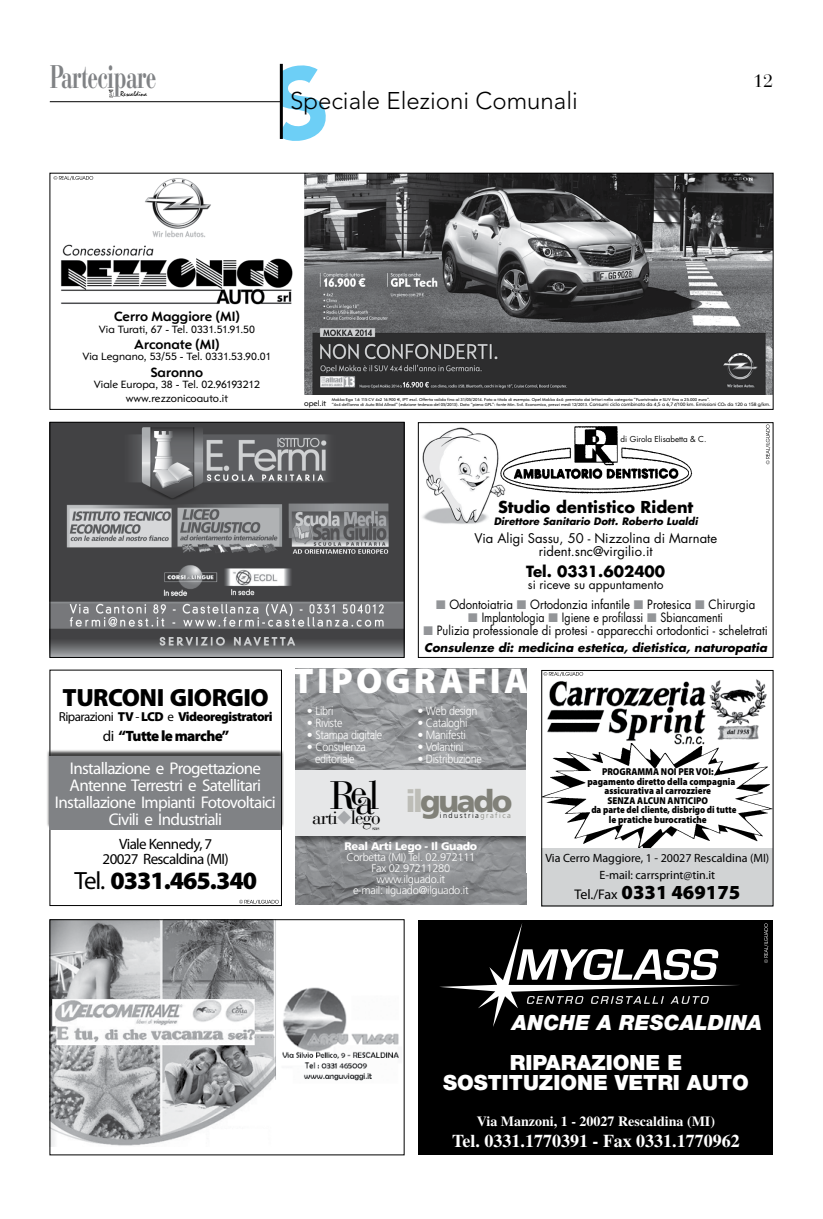
<style>
.page{position:relative;width:823px;height:1219px;background:#fff}
.page>*{position:absolute;margin:0;border:0;box-sizing:border-box;transform-origin:0 0}
.t1{font:39.5px "Bauer Bodoni Std";color:#000}
.t2{font:900 36px "Myriad Pro";color:#fff}
.t3{font:700 32.5px "Bauer Bodoni Std";letter-spacing:-.03em;color:#808285;scale:.65 1}
.t4{font:900 30.9px "Frutiger";letter-spacing:-.075em;color:#818179}
.t5{font:900 25px "Myriad Pro";letter-spacing:-.04em;color:#000}
.t6{font:300 24px "Avenir LT Std";color:#000}
.t7{font:900 21px/20px "Helvetica Neue LT Std";color:#fff;text-align:center}
.t8{font:italic 900 21px "Helvetica Neue LT Std";color:#fff}
.t9{font:900 20px "Myriad Pro";color:#000}
.t10{font:19px "Bauer Bodoni Std";letter-spacing:-.05em;color:#000}
.t11{font:700 18px "Times LT Std";color:#fff}
.t12{font:18px "Bauer Bodoni Std";color:#000}
.t13{font:17px/17px "Myriad Pro";letter-spacing:-.04em;color:#fff;text-align:center}
.t14{font:700 16px "Futura Std";color:#000}
.t15{font:15px/15px "Myriad Pro";letter-spacing:-.04em;color:#000;text-align:center}
.t16{font:900 15px "Myriad Pro";letter-spacing:-.04em;color:#000}
.t17{font:700 15px "Futura Std";color:#000}
.t18{font:700 14px "Opel Sans";color:#000}
.t19{font:700 14px "Times LT Std";color:#fff}
.t20{font:13px/13px "Futura Std";color:#000;text-align:center}
.t21{font:900 13px "Myriad Pro";letter-spacing:-.04em;color:#000}
.t22{font:12.5px "Futura Std";color:#000;scale:.91 1}
.t23{font:12.5px "Futura Std";color:#000;scale:.85 1}
.t24{font:300 12px/12px "Frutiger LT Std";letter-spacing:-.03em;color:#fff;text-align:center}
.t25{font:12px/17px "Myriad Pro";color:#000;text-align:center}
.t26{font:12px "Futura Std";color:#000}
.t27{font:italic 700 11.8px "Futura Std";color:#000}
.t28{font:11px/14.2px "Opel Sans";color:#000;text-align:center}
.t29{font:300 11px/11px "Frutiger LT Std";letter-spacing:-.025em;color:#fff;text-align:center}
.t30{font:900 11px "Frutiger LT Std";letter-spacing:-.025em;color:#fff}
.t31{font:900 10px "Myriad Pro";color:#000;scale:.9 1}
.t32{font:italic 700 10px "Futura Std";color:#000}
.t33{font:900 10px "Myriad Pro";color:#000;scale:.87 1}
.t34{font:8px "Futura Std";color:#000}
.t35{font:8px "Opel Sans";color:#000}
.t36{font:300 7.4px "Frutiger";letter-spacing:.2em;color:#000}
.t37{font:6.9px "Mistral Std";color:#000}
.t38{font:6.3px "Bauer Bodoni Std";color:#000}
.t39{font:4.3px/5px "Opel Sans";color:#000}
.s1{font-size:5px}
.s2{font-family:"Brush Script Std";font-size:5px}
.s3{font-weight:400}
.s4{color:#939598}
.s5{color:#bdbdb7}
.s6{color:#a7a9ac}
.s7{color:#818179}
.s8{font-weight:400;font-size:14px}
</style>
<div class="page">
<svg style="left:109px;top:89px;width:5px;height:8px"></svg>
<hr style="left:50px;top:101px;width:231px;height:1px;background:#000">
<img style="left:52px;top:424px;width:350px;height:232px">
<div style="left:50px;top:422px;width:354px;height:236px;border:1px solid #000"></div>
<img style="left:52px;top:921px;width:347px;height:226px">
<div style="left:50px;top:919px;width:354px;height:236px;border:1px solid #000"></div>
<img style="left:422px;top:427px;width:78px;height:97px">
<div style="left:418px;top:422px;width:354px;height:236px;border:1px solid #000"></div>
<img style="left:499px;top:426px;width:194px;height:70px">
<svg style="left:765px;top:424px;width:4px;height:40px"></svg>
<div style="left:418px;top:920px;width:354px;height:195px;background:#000"></div>
<svg style="left:440px;top:923px;width:298px;height:104px"></svg>
<div style="left:418px;top:1109px;width:354px;height:46px;background:#000"></div>
<svg style="left:764px;top:923px;width:3px;height:40px"></svg>
<img style="left:60px;top:244px;width:233px;height:61px">
<img style="left:145px;top:178px;width:66px;height:60px">
<svg style="left:53px;top:176px;width:40px;height:4px"></svg>
<img style="left:304px;top:175px;width:467px;height:220px">
<div style="left:50px;top:173px;width:723px;height:237px;border:1px solid #000"></div>
<div style="left:50px;top:670px;width:231px;height:236px;border:1px solid #000"></div>
<div style="left:46px;top:749px;width:238px;height:79px;background:#000;opacity:.75"></div>
<div style="left:50px;top:756px;width:231px;height:74px;background:#808285"></div>
<svg style="left:239px;top:900px;width:40px;height:4px"></svg>
<img style="left:543px;top:743px;width:227px;height:105px">
<div style="left:541px;top:848px;width:231px;height:58px;background:#d1d3d4"></div>
<img style="left:547px;top:681px;width:159px;height:60px">
<img style="left:708px;top:679px;width:60px;height:65px">
<img style="left:672px;top:734px;width:33px;height:11px">
<svg style="left:543px;top:672px;width:40px;height:4px"></svg>
<div style="left:541px;top:670px;width:231px;height:236px;border:1px solid #000"></div>
<img style="left:295px;top:669px;width:231px;height:236px">
<div style="left:289px;top:768px;width:243px;height:78px;background:#000;opacity:.5"></div>
<div style="left:295px;top:770px;width:231px;height:66px;background:#e6e7e8"></div>
<div style="left:526px;top:730px;width:12px;height:142px;background:#fff"></div>
<div style="left:284px;top:730px;width:11px;height:142px;background:#fff"></div>
<svg style="left:266px;top:63px;width:17px;height:76px"></svg>
<h3 class="t3" style="left:50px;top:57px;width:165px">Partecipare</h3>
<h3 class="t37" style="left:120px;top:90px;width:28px">Rescaldina</h3>
<h3 class="t6" style="left:290px;top:86px;width:289px">Speciale Elezioni Comunali</h3>
<h3 class="t12" style="left:752px;top:70px;width:22px">12</h3>
<h3 class="t18" style="left:114px;top:308px;width:127px">Cerro Maggiore (MI)</h3>
<h3 class="t28" style="left:99px;top:322px;width:157px">Via Turati, 67 - Tel. 0331.51.91.50</h3>
<h3 class="t18" style="left:134px;top:336px;width:87px">Arconate (MI)</h3>
<h3 class="t28" style="left:82px;top:350px;width:190px">Via Legnano, 53/55 - Tel. 0331.53.90.01</h3>
<h3 class="t18" style="left:151px;top:363px;width:54px">Saronno</h3>
<h3 class="t28" style="left:94px;top:377px;width:167px">Viale Europa, 38 - Tel. 02.96193212 www.rezzonicoauto.it</h3>
<p class="t39" style="left:331px;top:397px;width:440px">Mokka Ego 1.6 115 CV 4x2 16.900 €, IPT escl. Offerta valida fino al 31/05/2014. Foto a titolo di esempio. Opel Mokka 4x4: premiato dai lettori nella categoria “Fuoristrada e SUV fino a 25.000 euro”.<br>“4x4 dell’anno di Auto Bild Allrad” (edizione tedesca del 05/2013). Dato “pieno GPL”: fonte Min. Svil. Economico, prezzi medi 12/2013. <span class="s1">Consumi ciclo combinato da 4,5 a 6,7</span> <span class="s2">l</span><span class="s1">/100 km. Emissioni CO</span><sub>2</sub> <span class="s1">da 120 a 158 g/km.</span></p>
<h3 class="t35" style="left:304px;top:398px;width:24px">opel.it</h3>
<h3 class="t34" style="left:620px;top:434px;width:87px">di Girola Elisabetta &amp; C.</h3>
<h3 class="t5" style="left:62px;top:683px;width:208px">Turconi Giorgio</h3>
<h3 class="t21" style="left:59px;top:709px;width:215px"><span class="s3">Riparazioni</span> TV <span class="s3">-</span> LCD <span class="s3">e</span> Videoregistratori</h3>
<h3 class="t16" style="left:103px;top:727px;width:128px"><span class="s3">di</span> “Tutte le marche”</h3>
<h3 class="t13" style="left:55px;top:760px;width:222px">Installazione e Progettazione<br>Antenne Terrestri e Satellitari<br>Installazione Impianti Fotovoltaici<br>Civili e Industriali</h3>
<h3 class="t15" style="left:102px;top:836px;width:128px">Viale Kennedy, 7<br>20027 Rescaldina (MI)</h3>
<h3 class="t5" style="left:74px;top:866px;width:184px"><span class="s3">Tel.</span> 0331.465.340</h3>
<h3 class="t14" style="left:497px;top:496px;width:197px">Studio dentistico Rident</h3>
<h3 class="t32" style="left:493px;top:515px;width:205px">Direttore Sanitario Dott. Roberto Lualdi</h3>
<h3 class="t20" style="left:474px;top:532px;width:244px">Via Aligi Sassu, 50 - Nizzolina di Marnate rident.snc@virgilio.it</h3>
<h3 class="t17" style="left:526px;top:561px;width:140px">Tel. 0331.602400</h3>
<h3 class="t26" style="left:527px;top:577px;width:137px">si riceve su appuntamento</h3>
<h3 class="t22" style="left:436px;top:596px;width:352px"><span class="s4">■</span> Odontoiatria <span class="s4">■</span> Ortodonzia infantile <span class="s4">■</span> Protesica <span class="s4">■</span> Chirurgia</h3>
<h3 class="t23" style="left:468px;top:609px;width:301px"><span class="s4">■</span> Implantologia <span class="s4">■</span> Igiene e profilassi <span class="s4">■</span> Sbiancamenti</h3>
<h3 class="t22" style="left:423px;top:622px;width:380px"><span class="s4">■</span> Pulizia professionale di protesi - apparecchi ortodontici - scheletrati</h3>
<h3 class="t27" style="left:424px;top:640px;width:344px">Consulenze di: medicina estetica, dietistica, naturopatia</h3>
<h2 class="t2" style="left:293px;top:660px;width:117px">Tipografia</h2>
<h3 class="t24" style="left:307px;top:705px;width:28px">• Libri</h3>
<h3 class="t24" style="left:307px;top:717px;width:37px">• Riviste</h3>
<h3 class="t24" style="left:307px;top:729px;width:77px">• Stampa digitale</h3>
<h3 class="t24" style="left:307px;top:741px;width:60px">• Consulenza editoriale</h3>
<h3 class="t24" style="left:417px;top:705px;width:61px">• Web design</h3>
<h3 class="t24" style="left:417px;top:717px;width:52px">• Cataloghi</h3>
<h3 class="t24" style="left:417px;top:729px;width:50px">• Manifesti</h3>
<h3 class="t24" style="left:417px;top:741px;width:48px">• Volantini</h3>
<h3 class="t24" style="left:417px;top:753px;width:66px">• Distribuzione</h3>
<h3 class="t4" style="left:405px;top:782px;width:108px"><span class="s5">il</span>guado</h3>
<h1 class="t1" style="left:329px;top:771px;width:51px">Rel</h1>
<h3 class="t10" style="left:312px;top:806px;width:70px">arti<span class="s6">◆</span>lego<sup>a</sup></h3>
<h3 class="t38" style="left:372px;top:824px;width:9px">sas</h3>
<h3 class="t36" style="left:439px;top:812px;width:72px">industria<span class="s7">grafica</span></h3>
<h3 class="t30" style="left:344px;top:840px;width:134px">Real Arti Lego - Il Guado</h3>
<h3 class="t29" style="left:346px;top:852px;width:130px">Corbetta (MI) Tel. 02.972111<br>Fax 02.97211280 www.ilguado.it<br>e-mail: ilguado@ilguado.it</h3>
<h3 class="t31" style="left:601px;top:766px;width:125px">PROGRAMMA NOI PER VOI:</h3>
<h3 class="t31" style="left:587px;top:776px;width:166px">pagamento diretto della compagnia</h3>
<h3 class="t31" style="left:604px;top:785px;width:120px">assicurativa al carrozziere</h3>
<h3 class="t31" style="left:607px;top:795px;width:112px">SENZA ALCUN ANTICIPO</h3>
<h3 class="t33" style="left:591px;top:804px;width:168px">da parte del cliente, disbrigo di tutte</h3>
<h3 class="t31" style="left:608px;top:814px;width:110px">le pratiche burocratiche</h3>
<h3 class="t25" style="left:545px;top:850px;width:225px">Via Cerro Maggiore, 1 - 20027 Rescaldina (MI)<br>E-mail: carrsprint@tin.it</h3>
<h3 class="t9" style="left:574px;top:881px;width:167px"><span class="s8">Tel./Fax</span> 0331 469175</h3>
<h3 class="t8" style="left:512px;top:1010px;width:251px">ANCHE A RESCALDINA</h3>
<h3 class="t7" style="left:443px;top:1053px;width:307px">RIPARAZIONE E<br>SOSTITUZIONE VETRI AUTO</h3>
<h3 class="t19" style="left:476px;top:1113px;width:239px">Via Manzoni, 1 - 20027 Rescaldina (MI)</h3>
<h3 class="t11" style="left:452px;top:1130px;width:289px">Tel. 0331.1770391 - Fax 0331.1770962</h3>
</div>
